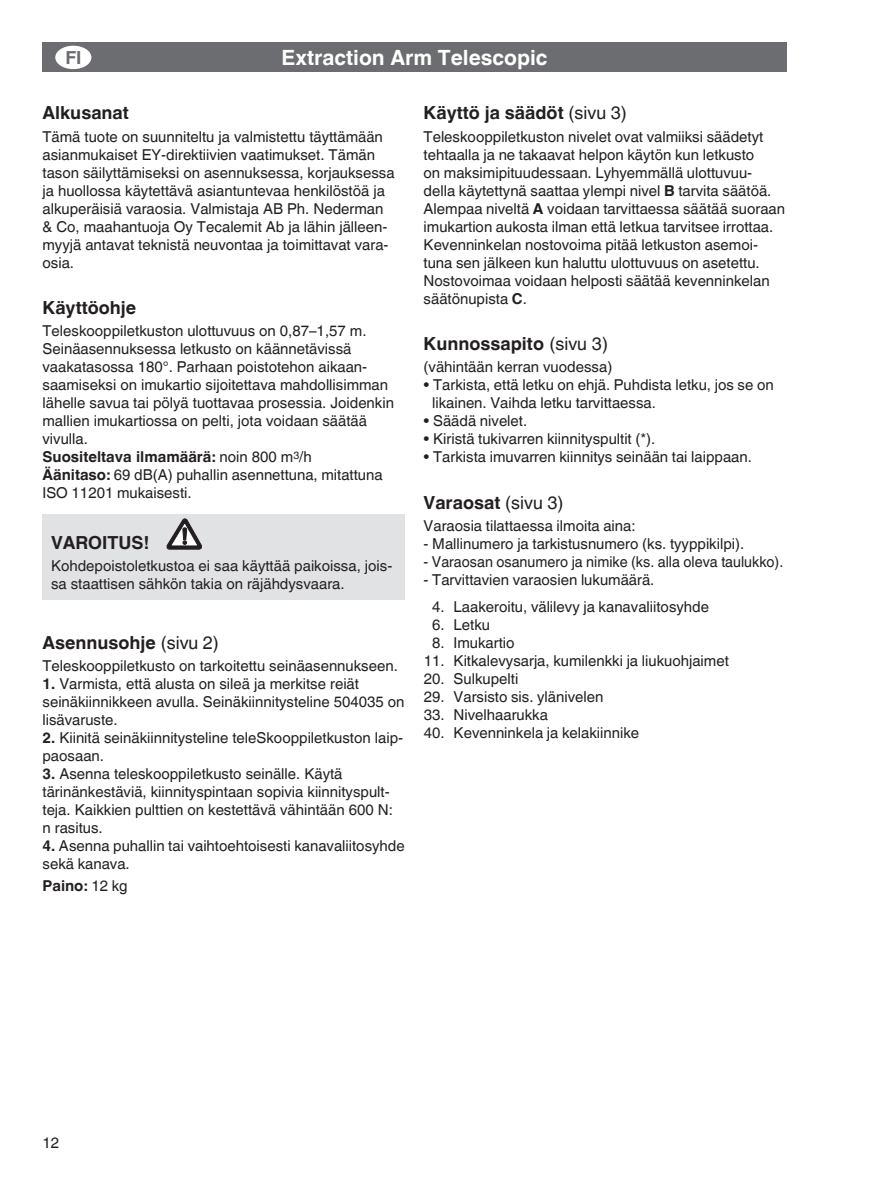
<style>
.page{position:relative;width:893px;height:1191px;background:#fff}
.page>*{position:absolute;margin:0;border:0;box-sizing:border-box;transform-origin:0 0}
.t1{font:700 21px "Helvetica Linotype";color:#fff}
.t2{font:700 18px "Helvetica Linotype";color:#231f20}
.t3{font:700 18px "Helvetica Linotype";color:#6c6d70}
.t4{font:15px/18px "Helvetica Linotype";color:#231f20}
.t5{font:15px "Helvetica Linotype";color:#231f20;scale:.96 1}
.t6{font:700 15px "Helvetica Linotype";color:#231f20}
.s1{font-weight:700}
.s2{font-weight:400}
</style>
<div class="page">
<div style="left:43px;top:514px;width:362px;height:86px;background:#e1e2e4"></div>
<div style="left:43px;top:43px;width:744px;height:29px;background:#6c6d70"></div>
<div style="left:55px;top:46px;width:36px;height:23px;background:#fff;border-radius:50%"></div>
<svg style="left:167px;top:519px;width:35px;height:30px"></svg>
<p class="t3" style="left:65px;top:48px;width:18px">FI</p>
<h1 class="t1" style="left:282px;top:46px;width:267px">Extraction Arm Telescopic</h1>
<p class="t2" style="left:43px;top:102px;width:88px">Alkusanat</p>
<p class="t4" style="left:43px;top:127px;width:354px">Tämä tuote on suunniteltu ja valmistettu täyttämään asianmukaiset EY-direktiivien vaatimukset. Tämän tason säilyttämiseksi on asennuksessa, korjauksessa ja huollossa käytettävä asiantuntevaa henkilöstöä ja alkuperäisiä varaosia. Valmistaja AB Ph. Nederman &amp; Co, maahantuoja Oy Tecalemit Ab ja lähin jälleen&shy;myyjä antavat teknistä neuvontaa ja toimittavat vara&shy;osia.</p>
<p class="t2" style="left:43px;top:297px;width:95px">Käyttöohje</p>
<p class="t4" style="left:43px;top:322px;width:353px">Teleskooppiletkuston ulottuvuus on 0,87–1 ,57 m.<br>Seinäasennuksessa letkusto on käännetävissä vaakatasossa 1 80°. Parhaan poistotehon aikaan&shy;saamiseksi on imukartio sijoitettava mahdollisimman lähelle savua tai pölyä tuottavaa prosessia. Joidenkin mallien imukartiossa on pelti, jota voidaan säätää vivulla.<br><span class="s1">Suositeltava ilmamäärä:</span> noin 800 m<sup>3</sup>/h<br><span class="s1">Äänitaso:</span> 69 dB(A) puhallin asennettuna, mitattuna ISO 11 201 mukaisesti.</p>
<p class="t2" style="left:51px;top:532px;width:100px">VAROITUS!</p>
<p class="t4" style="left:51px;top:557px;width:343px">Kohdepoistoletkustoa ei saa käyttää paikoissa, jois&shy;sa staattisen sähkön takia on räjähdysvaara.</p>
<p class="t2" style="left:424px;top:102px;width:205px">Käyttö ja säädöt <span class="s2">(sivu 3)</span></p>
<p class="t4" style="left:424px;top:127px;width:363px">Teleskooppiletkuston nivelet ovat valmiiksi säädetyt tehtaalla ja ne takaavat helpon käytön kun letkusto<br>on maksimipituudessaan. Lyhyemmällä ulottuvuu&shy;della käytettynä saattaa ylempi nivel <span class="s1">B</span> tarvita säätöä.<br>Alempaa niveltä <span class="s1">A</span> voidaan tarvittaessa säätää suoraan imukartion aukosta ilman että letkua tarvitsee irrottaa.<br>Kevenninkelan nostovoima pitää letkuston asemoi&shy;tuna sen jälkeen kun haluttu ulottuvuus on asetettu.<br>Nostovoimaa voidaan helposti säätää kevenninkelan säätönupista <span class="s1">C</span>.</p>
<p class="t2" style="left:424px;top:333px;width:186px">Kunnossapito <span class="s2">(sivu 3)</span></p>
<p class="t4" style="left:424px;top:358px;width:190px">(vähintään kerran vuodessa)</p>
<p class="t4" style="left:432px;top:376px;width:343px;text-indent:-8px">• Tarkista, että letku on ehjä. Puhdista letku, jos se on likainen. Vaihda letku tarvittaessa.</p>
<p class="t4" style="left:424px;top:412px;width:105px">• Säädä nivelet.</p>
<p class="t4" style="left:424px;top:430px;width:233px">• Kiristä tukivarren kiinnityspultit (*).</p>
<p class="t4" style="left:424px;top:448px;width:330px">• Tarkista imuvarren kiinnitys seinään tai laippaan.</p>
<p class="t2" style="left:424px;top:492px;width:141px">Varaosat <span class="s2">(sivu 3)</span></p>
<p class="t4" style="left:424px;top:517px;width:214px">Varaosia tilattaessa ilmoita aina:</p>
<p class="t4" style="left:424px;top:535px;width:322px">- Mallinumero ja tarkistusnumero (ks. tyyppikilpi).</p>
<p class="t5" style="left:424px;top:553px;width:376px">- Varaosan osanumero ja nimike (ks. alla oleva taulukko).</p>
<p class="t4" style="left:424px;top:571px;width:232px">- Tarvittavien varaosien lukumäärä.</p>
<p class="t4" style="left:432px;top:597px;width:278px">4. Laakeroitu, välilevy ja kanavaliitosyhde</p>
<p class="t4" style="left:432px;top:615px;width:60px">6. Letku</p>
<p class="t4" style="left:424px;top:633px;width:307px;text-indent:8px">8. Imukartio<br>11 . Kitkalevysarja, kumilenkki ja liukuohjaimet</p>
<p class="t4" style="left:424px;top:669px;width:96px">20. Sulkupelti</p>
<p class="t4" style="left:424px;top:687px;width:181px">29. Varsisto sis. ylänivelen</p>
<p class="t4" style="left:424px;top:705px;width:126px">33. Nivelhaarukka</p>
<p class="t4" style="left:424px;top:723px;width:217px">40. Kevenninkela ja kelakiinnike</p>
<p class="t2" style="left:43px;top:632px;width:178px">Asennusohje <span class="s2">(sivu 2)</span></p>
<p class="t4" style="left:43px;top:657px;width:357px">Teleskooppiletkusto on tarkoitettu seinäasennukseen.</p>
<p class="t4" style="left:43px;top:675px;width:364px"><span class="s1">1.</span> Varmista, että alusta on sileä ja merkitse reiät seinäkiinnikkeen avulla. Seinäkiinnitysteline 504035 on lisävaruste.</p>
<p class="t4" style="left:43px;top:729px;width:362px"><span class="s1">2.</span> Kiinitä seinäkiinnitysteline teleSkooppiletkuston laip&shy;paosaan.</p>
<p class="t4" style="left:43px;top:765px;width:352px"><span class="s1">3.</span> Asenna teleskooppiletkusto seinälle. Käytä tärinänkestäviä, kiinnityspintaan sopivia kiinnityspult&shy;teja. Kaikkien pulttien on kestettävä vähintään 600 N: n rasitus.</p>
<p class="t4" style="left:43px;top:837px;width:364px"><span class="s1">4.</span> Asenna puhallin tai vaihtoehtoisesti kanavaliitosyhde sekä kanava.</p>
<p class="t6" style="left:43px;top:877px;width:87px">Paino: <span class="s2">1 2 kg</span></p>
<p class="t4" style="left:43px;top:1133px;width:18px">1 2</p>
</div>
